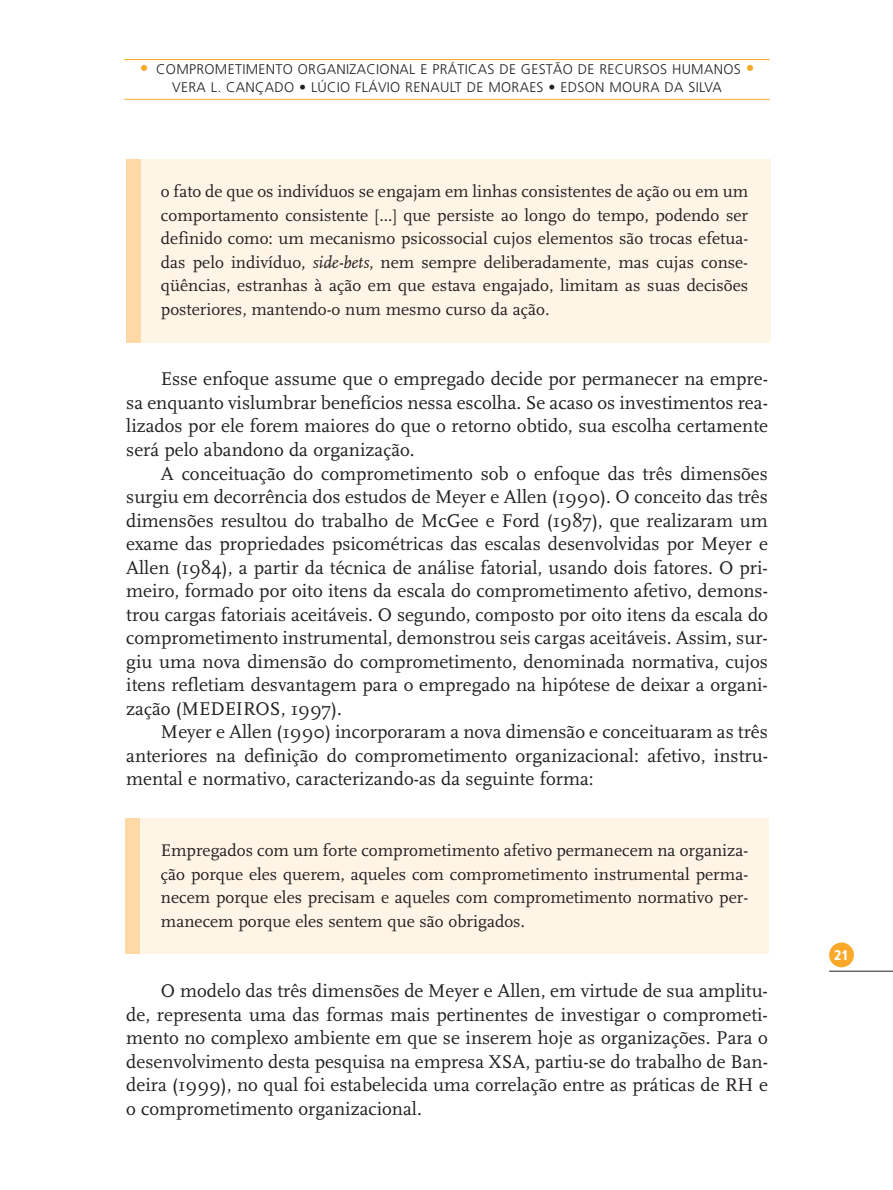
<style>
.page{position:relative;width:893px;height:1190px;background:#fff}
.page>*{position:absolute;margin:0;border:0;box-sizing:border-box;transform-origin:0 0}
.t1{font:19.25px/23.4px "FF Scala";color:#231f20;text-align:justify}
.t2{font:17.5px/23.4px "FF Scala";color:#231f20;text-align:justify}
.t3{font:300 14px/17.5px "Frutiger";letter-spacing:.02em;color:#231f20;text-align:center}
.t4{font:900 condensed 14px "Frutiger";color:#fff}
.s1{font-size:17.5px;color:#faa92a}
.s2{font-style:italic}
</style>
<div class="page">
<div style="left:139px;top:818px;width:629px;height:136px;background:#fef5e7"></div>
<div style="left:125px;top:818px;width:15px;height:136px;background:#fed8a5"></div>
<div style="left:141px;top:160px;width:629px;height:183px;background:#fef5e7"></div>
<div style="left:126px;top:160px;width:15px;height:183px;background:#fed8a5"></div>
<div style="left:829px;top:943px;width:24px;height:24px;background:#faa92a;border-radius:50%"></div>
<hr style="left:829px;top:971px;width:63px;height:1px;background:#231f20">
<hr style="left:124px;top:99px;width:645px;height:1px;background:#faa92a">
<hr style="left:124px;top:59px;width:645px;height:1px;background:#faa92a">
<p class="t3" style="left:140px;top:62px;width:616px"><span class="s1">•</span> COMPROMETIMENTO ORGANIZACIONAL E PRÁTICAS DE GESTÃO DE RECURSOS HUMANOS <span class="s1">•<br></span>VERA L. CANÇADO • LÚCIO FLÁVIO RENAULT DE MORAES • EDSON MOURA DA SILVA</p>
<p class="t2" style="left:161px;top:181px;width:588px">o fato de que os indivíduos se engajam em linhas consistentes de ação ou em um comportamento consistente [...] que persiste ao longo do tempo, podendo ser definido como: um mecanismo psicossocial cujos elementos são trocas efetua&shy;das pelo indivíduo, <span class="s2">side-bets</span>, nem sempre deliberadamente, mas cujas conse&shy;qüências, estranhas à ação em que estava engajado, limitam as suas decisões posteriores, mantendo-o num mesmo curso da ação<span class="s2">.</span></p>
<p class="t1" style="left:126px;top:369px;width:643px;text-indent:35px">Esse enfoque assume que o empregado decide por permanecer na empre&shy;sa enquanto vislumbrar benefícios nessa escolha. Se acaso os investimentos rea&shy;lizados por ele forem maiores do que o retorno obtido, sua escolha certamente será pelo abandono da organização.</p>
<p class="t1" style="left:126px;top:463px;width:643px;text-indent:35px">A conceituação do comprometimento sob o enfoque das três dimensões surgiu em decorrência dos estudos de Meyer e Allen (1990). O conceito das três dimensões resultou do trabalho de McGee e Ford (1987), que realizaram um exame das propriedades psicométricas das escalas desenvolvidas por Meyer e Allen (1984), a partir da técnica de análise fatorial, usando dois fatores. O pri&shy;meiro, formado por oito itens da escala do comprometimento afetivo, demons&shy;trou cargas fatoriais aceitáveis. O segundo, composto por oito itens da escala do comprometimento instrumental, demonstrou seis cargas aceitáveis. Assim, sur&shy;giu uma nova dimensão do comprometimento, denominada normativa, cujos itens refletiam desvantagem para o empregado na hipótese de deixar a organi&shy;zação (MEDEIROS, 1997).</p>
<p class="t1" style="left:126px;top:722px;width:643px;text-indent:35px">Meyer e Allen (1990) incorporaram a nova dimensão e conceituaram as três anteriores na definição do comprometimento organizacional: afetivo, instru&shy;mental e normativo, caracterizando-as da seguinte forma:</p>
<p class="t2" style="left:161px;top:840px;width:588px">Empregados com um forte comprometimento afetivo permanecem na organiza&shy;ção porque eles querem, aqueles com comprometimento instrumental perma&shy;necem porque eles precisam e aqueles com comprometimento normativo per&shy;manecem porque eles sentem que são obrigados<span class="s2">.</span></p>
<p class="t1" style="left:126px;top:981px;width:643px;text-indent:35px">O modelo das três dimensões de Meyer e Allen, em virtude de sua amplitu&shy;de, representa uma das formas mais pertinentes de investigar o comprometi&shy;mento no complexo ambiente em que se inserem hoje as organizações. Para o desenvolvimento desta pesquisa na empresa XSA, partiu-se do trabalho de Ban&shy;deira (1999), no qual foi estabelecida uma correlação entre as práticas de RH e o comprometimento organizacional.</p>
<p class="t4" style="left:834px;top:949px;width:16px">21</p>
</div>
